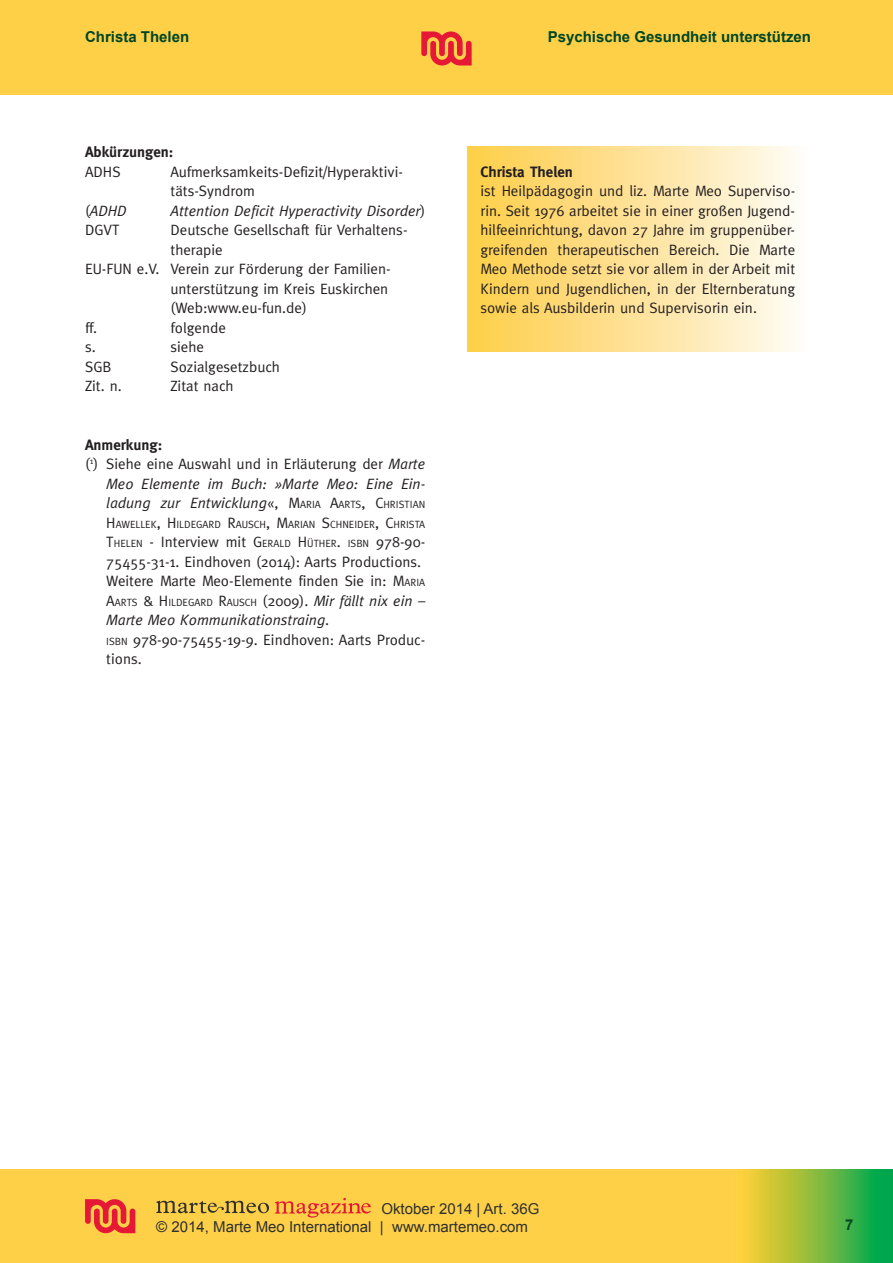
<style>
.page{position:relative;width:893px;height:1263px;background:#fff}
.page>*{position:absolute;margin:0;border:0;box-sizing:border-box;transform-origin:0 0}
.t1{font:15px/19.5px "Meta";color:#231f20}
.t2{font:italic 15px "Meta";color:#231f20}
.t3{font:15px/18px "Arial";color:#2f302f}
.t4{font:700 15px "Arial";color:#004623}
.t5{font:700 15px "Meta";color:#231f20}
.t6{font:10.5px "Meta";color:#231f20}
.s1{font-style:normal}
.s2{font-style:italic}
.s3{font-style:normal;font-size:10.5px}
.s4{font-size:15px}
.s5{font-style:inherit}
.s6{font-size:10.5px}
.s7{font-style:italic;font-size:15px}
</style>
<div class="page">
<div style="left:0;top:0;width:893px;height:95px;background:#fed048"></div>
<div style="left:0;top:1169px;width:893px;height:94px;background:#fed048"></div>
<svg style="left:421px;top:31px;width:51px;height:35px"></svg>
<svg style="left:742px;top:1169px;width:151px;height:94px;background:#7dba40"></svg>
<svg style="left:85px;top:1199px;width:50px;height:34px"></svg>
<svg style="left:156px;top:1201px;width:113px;height:12px"></svg>
<svg style="left:275px;top:1198px;width:96px;height:19px"></svg>
<div style="left:468px;top:147px;width:340px;height:204px;background:linear-gradient(to right,#fecc45,#fefbf6)"></div>
<p class="t4" style="left:85px;top:28px;width:106px">Christa Thelen</p>
<p class="t5" style="left:85px;top:143px;width:90px">Abkürzungen:</p>
<p class="t1" style="left:85px;top:162px;width:37px">ADHS</p>
<p class="t1" style="left:171px;top:162px;width:234px">Aufmerksamkeits-Defizit/Hyperaktivi&shy;täts-Syndrom</p>
<p class="t2" style="left:85px;top:202px;width:43px"><span class="s1">(</span>ADHD</p>
<p class="t2" style="left:171px;top:202px;width:256px">Attention Deficit Hyperactivity Disorder<span class="s1">)</span></p>
<p class="t1" style="left:85px;top:220px;width:36px">DGVT</p>
<p class="t1" style="left:171px;top:220px;width:238px">Deutsche Gesellschaft für Verhaltens-</p>
<p class="t1" style="left:171px;top:240px;width:54px">therapie</p>
<p class="t1" style="left:85px;top:259px;width:307px">EU-FUN e.V. Verein zur Förderung der Familien-</p>
<p class="t1" style="left:171px;top:279px;width:219px">unterstützung im Kreis Euskirchen</p>
<p class="t1" style="left:171px;top:298px;width:138px">(Web:www.eu-fun.de)</p>
<p class="t1" style="left:85px;top:318px;width:14px">ff.</p>
<p class="t1" style="left:171px;top:318px;width:57px">folgende</p>
<p class="t1" style="left:85px;top:337px;width:12px">s.</p>
<p class="t1" style="left:171px;top:337px;width:35px">siehe</p>
<p class="t1" style="left:85px;top:357px;width:28px">SGB</p>
<p class="t1" style="left:171px;top:357px;width:111px">Sozialgesetzbuch</p>
<p class="t1" style="left:85px;top:376px;width:38px">Zit. n.</p>
<p class="t1" style="left:171px;top:376px;width:64px">Zitat nach</p>
<p class="t5" style="left:85px;top:436px;width:79px">Anmerkung:</p>
<p class="t1" style="left:85px;top:454px;width:342px">(<sup>1</sup>) Siehe eine Auswahl und in Erläuterung der <span class="s2">Marte</span></p>
<p class="t2" style="left:106px;top:475px;width:320px">Meo Elemente im Buch: »Marte Meo: Eine Ein-</p>
<p class="t2" style="left:106px;top:494px;width:314px">ladung zur Entwicklung<span class="s1">«,</span> <span class="s1">M</span><span class="s3">ARIA</span> <span class="s1">A</span><span class="s3">ARTS</span><span class="s1">, C</span><span class="s3">H RISTIAN</span></p>
<p class="t6" style="left:106px;top:518px;width:320px"><span class="s4">H</span>AWELLEK<span class="s4">, H</span>ILDEGARD <span class="s4">R</span>AUSCH <span class="s4">, M</span>ARIAN <span class="s4">S</span>CHN EIDER<span class="s4">, C</span>H RISTA</p>
<p class="t1" style="left:106px;top:532px;width:320px"><span class="s5">T</span><span class="s6">H ELEN</span> - Interview mit <span class="s5">G</span><span class="s6">ERALD</span> <span class="s5">H</span><span class="s6">ÜTH ER</span>. <span class="s6">ISBN</span> 978-90-<br>75455-31-1. Eindhoven (2014): Aarts Productions.<br>Weitere Marte Meo-Elemente finden Sie in: <span class="s5">M</span><span class="s6">ARIA</span></p>
<p class="t6" style="left:106px;top:596px;width:320px"><span class="s4">A</span>ARTS <span class="s4">&amp; H</span>ILDEGARD <span class="s4">R</span>AUSCH <span class="s4">(2009).</span> <span class="s7">Mir fällt nix ein –</span></p>
<p class="t1" style="left:106px;top:610px;width:320px"><span class="s2">Marte Meo Kommunikationstraing</span>.<br><span class="s6">ISBN</span> 978-90-75455-19-9. Eindhoven: Aarts Produc&shy;tions.</p>
<p class="t4" style="left:548px;top:28px;width:265px">Psychische Gesundheit unterstützen</p>
<p class="t5" style="left:480px;top:163px;width:94px">Christa Thelen</p>
<p class="t1" style="left:480px;top:181px;width:316px;text-align:justify">ist Heilpädagogin und liz. Marte Meo Superviso&shy;rin. Seit 1976 arbeitet sie in einer großen Jugend&shy;hilfeeinrichtung, davon 27 Jahre im gruppenüber&shy;greifenden therapeutischen Bereich. Die Marte Meo Methode setzt sie vor allem in der Arbeit mit Kindern und Jugendlichen, in der Elternberatung sowie als Ausbilderin und Supervisorin ein.</p>
<p class="t3" style="left:156px;top:1199px;width:385px;text-indent:225px">Oktober 2014 | Art. 36G © 2014, Marte Meo International | www.martemeo.com</p>
<p class="t4" style="left:845px;top:1216px;width:10px">7</p>
</div>
